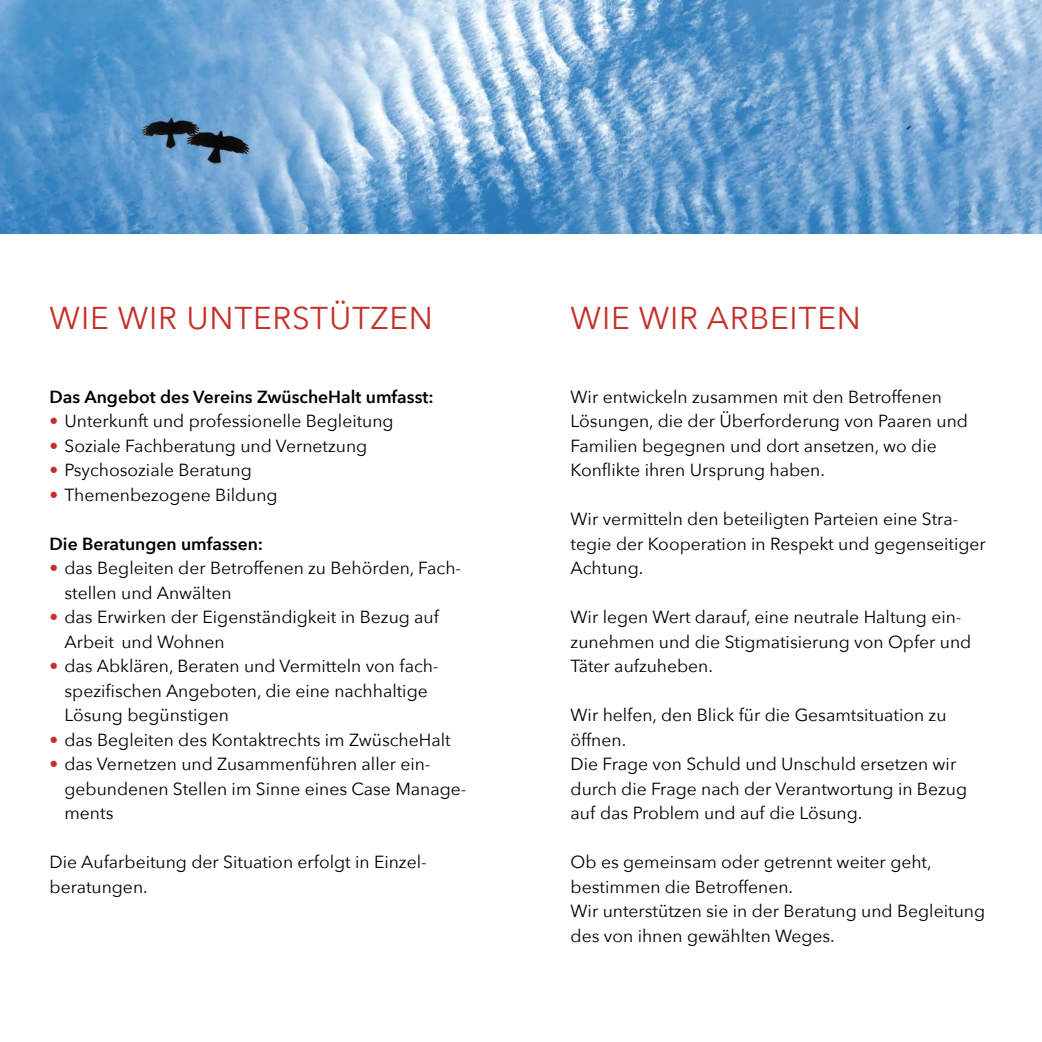
<style>
.page{position:relative;width:1042px;height:1042px;background:#fff}
.page>*{position:absolute;margin:0;border:0;box-sizing:border-box;transform-origin:0 0}
.t1{font:31.5px "Avenir Next";letter-spacing:.025em;color:#c42f29}
.t2{font:17.5px/24.5px "Avenir Next";color:#000}
.t3{font:600 17.5px "Avenir Next";color:#000}
.s1{color:#c42f29}
</style>
<div class="page">
<img style="left:0;top:0;width:1042px;height:233px">
<h1 class="t1" style="left:50px;top:292px;width:385px">Wie wir u nterstützen</h1>
<p class="t3" style="left:50px;top:382px;width:385px">Das Angebot des Vereins ZwüscheHalt umfasst:</p>
<p class="t2" style="left:50px;top:408px;width:345px"><span class="s1">•</span> Unterkunft und professionelle Begleitung</p>
<p class="t2" style="left:50px;top:433px;width:319px"><span class="s1">•</span> Soziale Fachberatung und Vernetzung</p>
<p class="t2" style="left:50px;top:457px;width:204px"><span class="s1">•</span> Psychosoziale Beratung</p>
<p class="t2" style="left:50px;top:482px;width:230px"><span class="s1">•</span> Themenbezogene Bildung</p>
<p class="t3" style="left:50px;top:529px;width:215px">Die Beratungen umfassen:</p>
<p class="t2" style="left:64px;top:555px;width:398px;text-indent:-15px"><span class="s1">•</span> das Begleiten der Betroffenen zu Behörden, Fach&shy;stellen und Anwälten</p>
<p class="t2" style="left:64px;top:604px;width:376px;text-indent:-15px"><span class="s1">•</span> das Erwirken der Eigenständigkeit in Bezug auf<br>Arbeit und Wohnen</p>
<p class="t2" style="left:64px;top:653px;width:375px;text-indent:-15px"><span class="s1">•</span> das Abklären, Beraten und Vermitteln von fach&shy;spezifischen Angeboten, die eine nachhaltige<br>Lösung begünstigen</p>
<p class="t2" style="left:50px;top:727px;width:402px"><span class="s1">•</span> das Begleiten des Kontaktrechts im ZwüscheHalt</p>
<p class="t2" style="left:64px;top:751px;width:403px;text-indent:-15px"><span class="s1">•</span> das Vernetzen und Zusammenführen aller ein&shy;gebundenen Stellen im Sinne eines Case Manage&shy;ments</p>
<p class="t2" style="left:50px;top:849px;width:379px">Die Aufarbeitung der Situation erfolgt in Einzel&shy;beratungen.</p>
<h1 class="t1" style="left:570px;top:292px;width:292px">Wie wir arb eiten</h1>
<p class="t2" style="left:570px;top:384px;width:399px">Wir entwickeln zusammen mit den Betroffenen Lösungen, die der Ü berforderung von Paaren und Familien begegnen und dort ansetzen, wo die Konflikte ihren Ursprung haben.</p>
<p class="t2" style="left:570px;top:506px;width:417px">Wir vermitteln den beteiligten Parteien eine Stra&shy;tegie der Kooperation in Respekt und gegenseitiger<br>Achtung.</p>
<p class="t2" style="left:570px;top:604px;width:402px">Wir legen Wert darauf, eine neutrale Haltung ein&shy;zunehmen und die Stigmatisierung von Opfer und<br>Täter aufzuheben.</p>
<p class="t2" style="left:570px;top:702px;width:398px">Wir helfen, den Blick für die Gesamtsituation zu öffnen.<br>Die Frage von Schuld und U nschuld ersetzen wir durch die Frage nach der Verantwortung in Bezug auf das Problem und auf die Lösung.</p>
<p class="t2" style="left:570px;top:849px;width:416px">Ob es gemeinsam oder getrennt weiter geht, bestimmen die Betroffenen.<br>Wir unterstützen sie in der Beratung und Begleitung des von ihnen gewählten Weges.</p>
</div>
